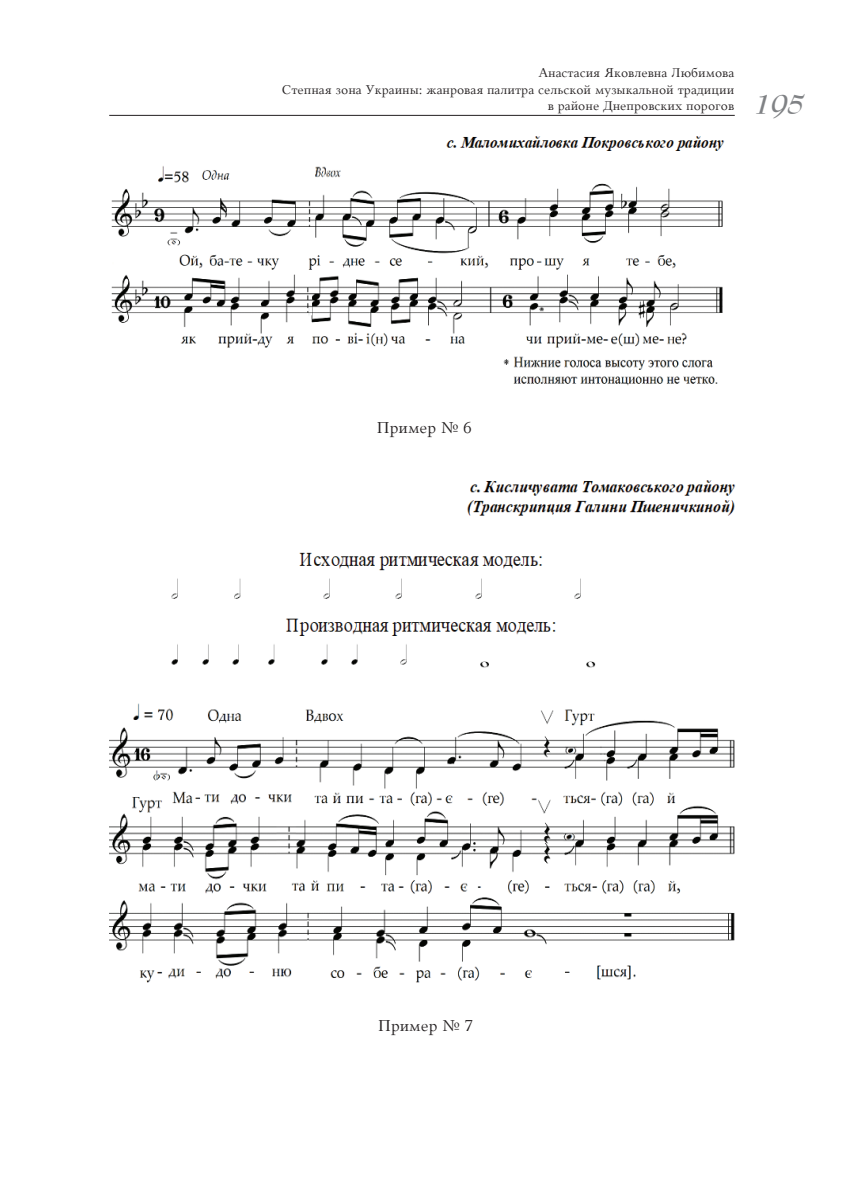
<style>
.page{position:relative;width:844px;height:1191px;background:#fff}
.page>*{position:absolute;margin:0;border:0;box-sizing:border-box;transform-origin:0 0}
.t1{font:italic 700 28px "Bernhard Modern BT";color:#808285}
.t2{font:17.5px "Palemonas";color:#231f20}
.t3{font:14px/16.8px "Palemonas";color:#231f20;text-align:right}
</style>
<div class="page">
<hr style="left:109px;top:115px;width:625px;height:1px;background:#231f20">
<img style="left:112px;top:136px;width:613px;height:250px">
<img style="left:109px;top:480px;width:627px;height:503px">
<p class="t3" style="left:281px;top:64px;width:454px">Анастасия Яковлевна Любимова<br>Степная зона Украины: жанровая палитра сельской музыкальной традиции в районе Днепровских порогов</p>
<h1 class="t1" style="left:754px;top:87px;width:51px">195</h1>
<p class="t2" style="left:376px;top:413px;width:97px">Пример № 6</p>
<p class="t2" style="left:378px;top:1010px;width:97px">Пример № 7</p>
</div>
